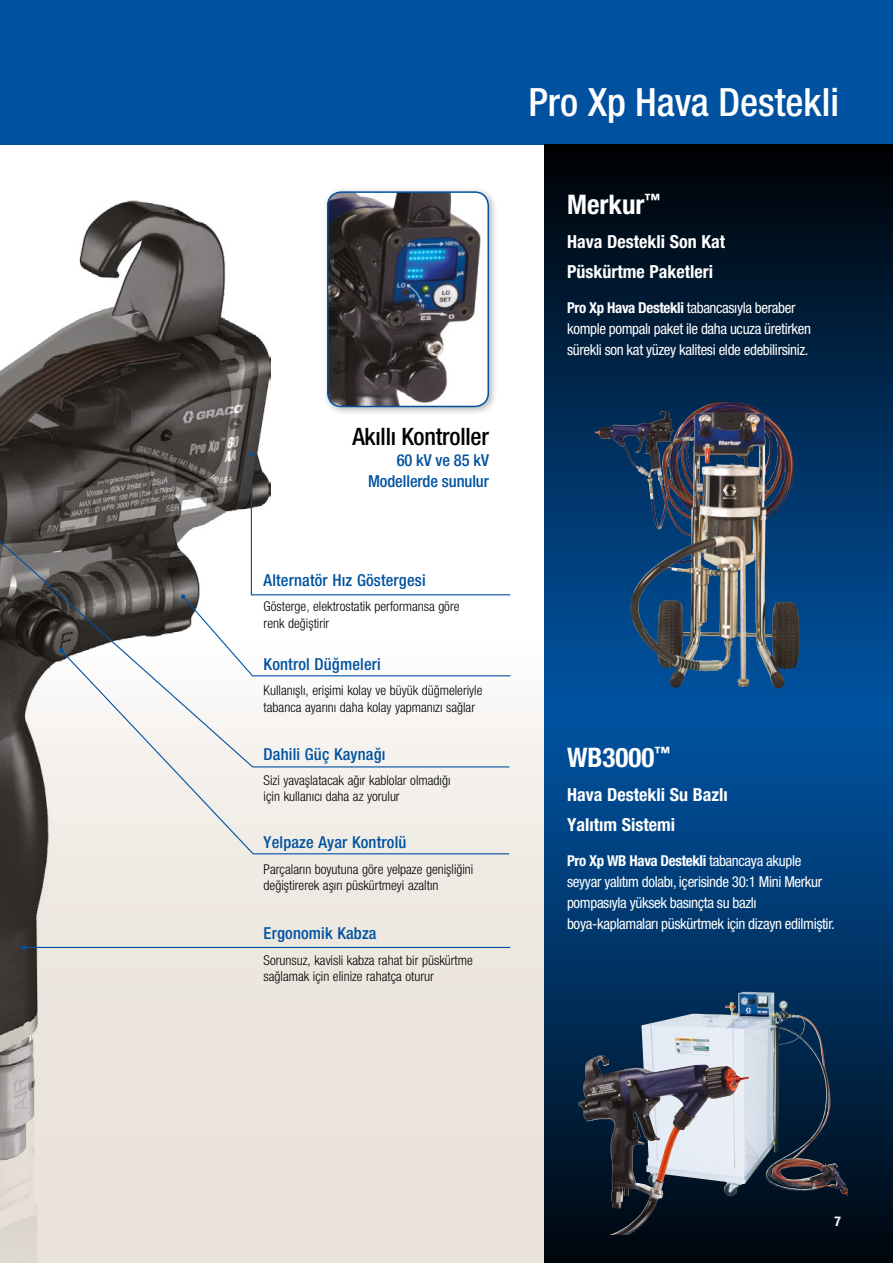
<style>
.page{position:relative;width:893px;height:1263px;background:#fff}
.page>*{position:absolute;margin:0;border:0;box-sizing:border-box;transform-origin:0 0}
.t1{font:500 condensed 39px "Helvetica Neue LTCE";color:#fff}
.t2{font:700 condensed 27px "Helvetica Neue LTCE";color:#fff}
.t3{font:500 condensed 24px "Helvetica Neue LTCE";letter-spacing:-.01em;color:#000}
.t4{font:700 condensed 18px/30px "Helvetica Neue LTCE";color:#fff}
.t5{font:500 condensed 16.5px/21px "Helvetica Neue LTCE";letter-spacing:.01em;color:#0052a0;text-align:right}
.t6{font:condensed 15px/21px "Helvetica Neue LTCE";letter-spacing:-.025em;color:#fff}
.t7{font:300 condensed 13.5px/16.5px "Helvetica Neue LTCE";color:#000}
.t8{font:700 condensed 13.5px "Helvetica Neue LT Std";color:#fff}
.s1{font-weight:700}
</style>
<div class="page">
<div style="left:0;top:638px;width:893px;height:625px;background:#eae4dc"></div>
<div style="left:0;top:0;width:893px;height:145px;background:#0052a0"></div>
<img style="left:0;top:200px;width:270px;height:1063px">
<div style="left:322px;top:187px;width:176px;height:229px;background:#000;opacity:.3"></div>
<img style="left:328px;top:192px;width:160px;height:214px">
<div style="left:327px;top:191px;width:162px;height:216px;border:2px solid #0052a0;border-radius:14px"></div>
<div style="left:544px;top:710px;width:349px;height:553px;background:linear-gradient(to bottom,#0055a7,#000810)"></div>
<svg style="left:544px;top:145px;width:349px;height:566px;background:#0c3053"></svg>
<img style="left:600px;top:402px;width:119px;height:96px">
<img style="left:641px;top:992px;width:207px;height:207px">
<img style="left:578px;top:1056px;width:86px;height:179px">
<svg style="left:181px;top:452px;width:331px;height:225px"></svg>
<svg style="left:0;top:513px;width:511px;height:255px"></svg>
<hr style="left:24px;top:947px;width:486px;height:1px;background:#0052a0">
<svg style="left:22px;top:945px;width:4px;height:5px"></svg>
<svg style="left:60px;top:649px;width:450px;height:206px"></svg>
<svg style="left:59px;top:648px;width:5px;height:5px"></svg>
<h3 class="t3" style="left:352px;top:422px;width:138px">Akıllı Kontroller</h3>
<p class="t5" style="left:368px;top:449px;width:122px">60 kV ve 85 kV<br>Modellerde sunulur</p>
<p class="t5" style="left:264px;top:569px;width:164px">Alternatör Hız Göstergesi</p>
<p class="t7" style="left:264px;top:598px;width:197px">Gösterge, elektrostatik performansa göre renk değiştirir</p>
<p class="t5" style="left:264px;top:653px;width:119px">Kontrol Düğmeleri</p>
<p class="t7" style="left:264px;top:682px;width:220px">Kullanışlı, erişimi kolay ve büyük düğmeleriyle tabanca ayarını daha kolay yapmanızı sağlar</p>
<p class="t5" style="left:264px;top:743px;width:123px">Dahili Güç Kaynağı</p>
<p class="t7" style="left:264px;top:772px;width:188px">Sizi yavaşlatacak ağır kablolar olmadığı için kullanıcı daha az yorulur</p>
<p class="t5" style="left:264px;top:832px;width:144px">Yelpaze Ayar Kontrolü</p>
<p class="t7" style="left:264px;top:860px;width:211px">Parçaların boyutuna göre yelpaze genişliğini değiştirerek aşırı püskürtmeyi azaltın</p>
<p class="t5" style="left:264px;top:923px;width:114px">Ergonomik Kabza</p>
<p class="t7" style="left:264px;top:951px;width:211px">Sorunsuz, kavisli kabza rahat bir püskürtme sağlamak için elinize rahatça oturur</p>
<h1 class="t1" style="left:528px;top:79px;width:312px">Pro Xp Hava Destekli</h1>
<h2 class="t2" style="left:567px;top:188px;width:95px">Merkur<sup>™</sup></h2>
<h3 class="t4" style="left:567px;top:227px;width:160px">Hava Destekli Son Kat<br>Püskürtme Paketleri</h3>
<p class="t6" style="left:567px;top:297px;width:246px"><span class="s1">Pro Xp Hava Destekli</span> tabancasıyla beraber komple pompalı paket ile daha ucuza üretirken sürekli son kat yüzey kalitesi elde edebilirsiniz.</p>
<h2 class="t2" style="left:567px;top:741px;width:104px">WB3000<sup>™</sup></h2>
<h3 class="t4" style="left:567px;top:779px;width:162px">Hava Destekli Su Bazlı<br>Yalıtım Sistemi</h3>
<p class="t6" style="left:567px;top:850px;width:269px"><span class="s1">Pro Xp WB Hava Destekli</span> tabancaya akuple seyyar yalıtım dolabı, içerisinde 30:1 Mini Merkur pompasıyla yüksek basınçta su bazlı boya-kaplamaları püskürtmek için dizayn edilmiştir.</p>
<p class="t8" style="left:834px;top:1213px;width:8px">7</p>
</div>
